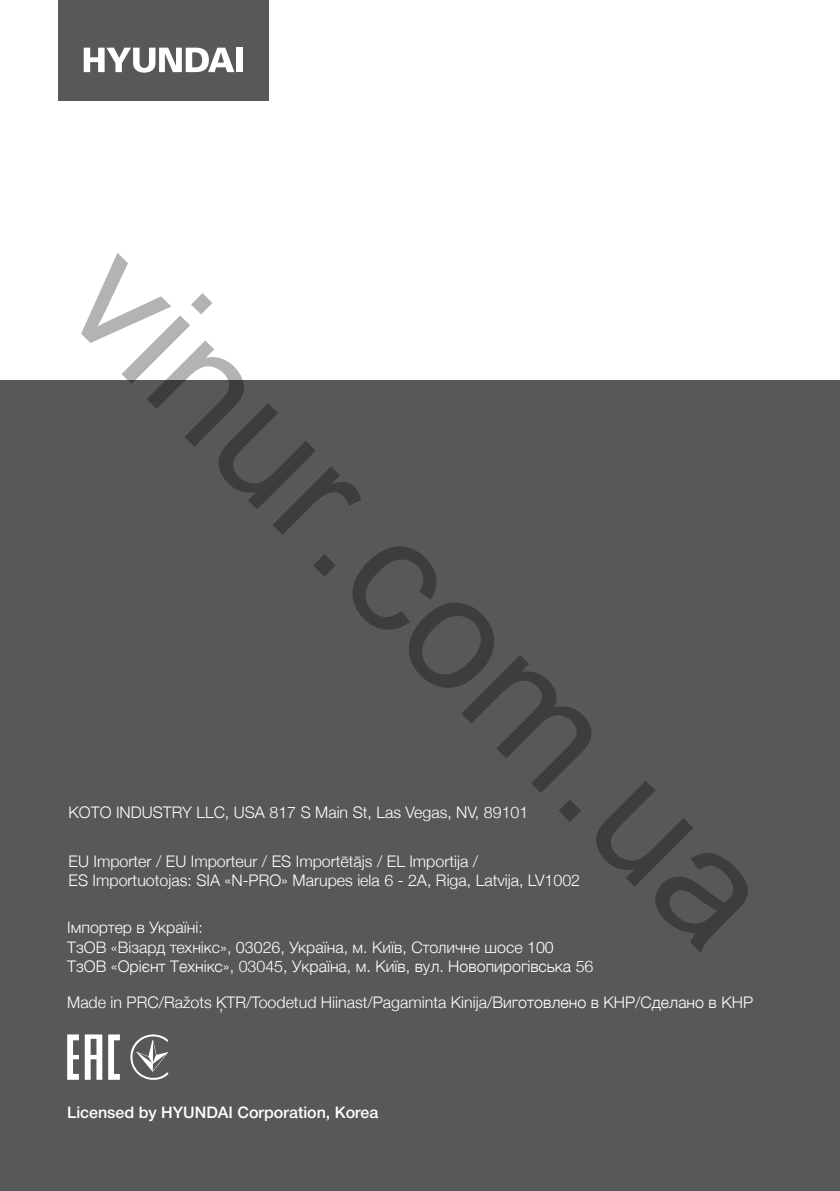
<style>
.page{position:relative;width:840px;height:1191px;background:#fff}
.page>*{position:absolute;margin:0;border:0;box-sizing:border-box;transform-origin:0 0}
.t1{font:160px "Arial";color:rgb(0 0 0/.3)}
.Задняя_часть{font:300 16px "Helvetica Neue";color:#fff}
.Задняя_часть-2{font:300 16px "Helvetica Neue Cyr";color:#fff}
.Задняя_часть-3{font:500 16px "Helvetica Neue Cyr";color:#fff}
.s1{font-style:inherit}
</style>
<div class="page">
<div style="left:58px;top:0;width:210px;height:101px;background:#57585a"></div>
<div style="left:0;top:380px;width:839px;height:811px;background:#57585a"></div>
<svg style="left:84px;top:48px;width:150px;height:25px"></svg>
<div style="left:236px;top:48px;width:6px;height:24px;background:#fff"></div>
<svg style="left:130px;top:1034px;width:38px;height:45px"></svg>
<svg style="left:67px;top:1034px;width:12px;height:45px"></svg>
<svg style="left:85px;top:1034px;width:17px;height:45px"></svg>
<svg style="left:108px;top:1034px;width:12px;height:45px"></svg>
<h1 class="t1" style="left:175px;top:192px;width:917px;rotate:45deg">vinur.com.ua</h1>
<p class="Задняя_часть" style="left:68px;top:799px;width:461px"><span class="s1">KOTO INDUSTRY LLC, USA</span> 817 S Main St, Las Vegas, NV, 89101</p>
<p class="Задняя_часть" style="left:68px;top:848px;width:411px">EU Importer / EU Importeur / ES Importētājs / EL Importija /</p>
<p class="Задняя_часть" style="left:68px;top:867px;width:513px">ES Importuotojas: SIA «N-PRO» Marupes iela 6 - 2A, Riga, Latvija, LV1002</p>
<p class="Задняя_часть-2" style="left:67px;top:919px;width:137px">Імпортер в Україні:</p>
<p class="Задняя_часть-2" style="left:67px;top:938px;width:488px">ТзОВ «Візард технікс», 03026, Україна, м. Київ, Столичне шосе 100</p>
<p class="Задняя_часть" style="left:67px;top:953px;width:527px">ТзОВ «Орієнт Технікс», 03045, Україна, м. Київ, вул. Новопирогівська 56</p>
<p class="Задняя_часть" style="left:67px;top:989px;width:687px">Made in PRC/Ražots ĶTR/Toodetud Hiinast/Pagaminta Kinija/Виготовлено в КНР/Сделано в КНР</p>
<p class="Задняя_часть-3" style="left:67px;top:1104px;width:312px">Licensed by HYUNDAI Corporation, Korea</p>
</div>
